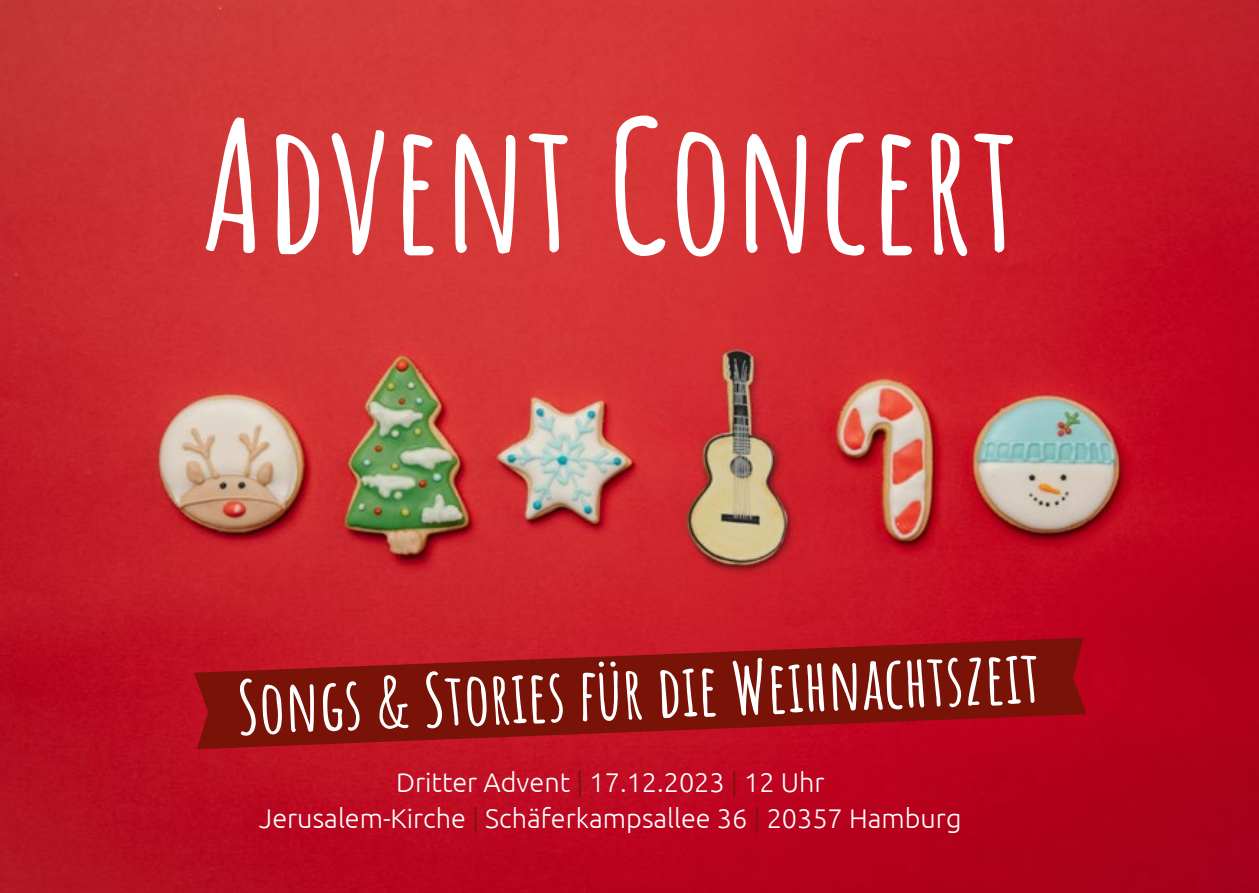
<style>
.page{position:relative;width:1259px;height:893px;background:#fff}
.page>*{position:absolute;margin:0;border:0;box-sizing:border-box;transform-origin:0 0}
.t1{font:700 180px "Amatic SC";color:#fff}
.t2{font:700 72px "Amatic SC";color:#fff}
.t3{font:300 27px/36px "Ubuntu";color:#fff;text-align:center}
.s1{color:#791307}
</style>
<div class="page">
<img style="left:0;top:0;width:1259px;height:893px">
<svg style="left:194px;top:638px;width:892px;height:111px;background:#901210"></svg>
<h1 class="t1" style="left:202px;top:48px;width:819px">Advent Concert</h1>
<h2 class="t2" style="left:235px;top:651px;width:805px;rotate:-2deg">Songs &amp; Stories für die Weihnachtszeit</h2>
<p class="t3" style="left:259px;top:764px;width:703px">Dritter Advent <span class="s1">|</span> 17.12.2023 <span class="s1">|</span> 12 Uhr<br>Jerusalem-Kirche <span class="s1">|</span> Schäferkampsallee 36 <span class="s1">|</span> 20357 Hamburg</p>
</div>
